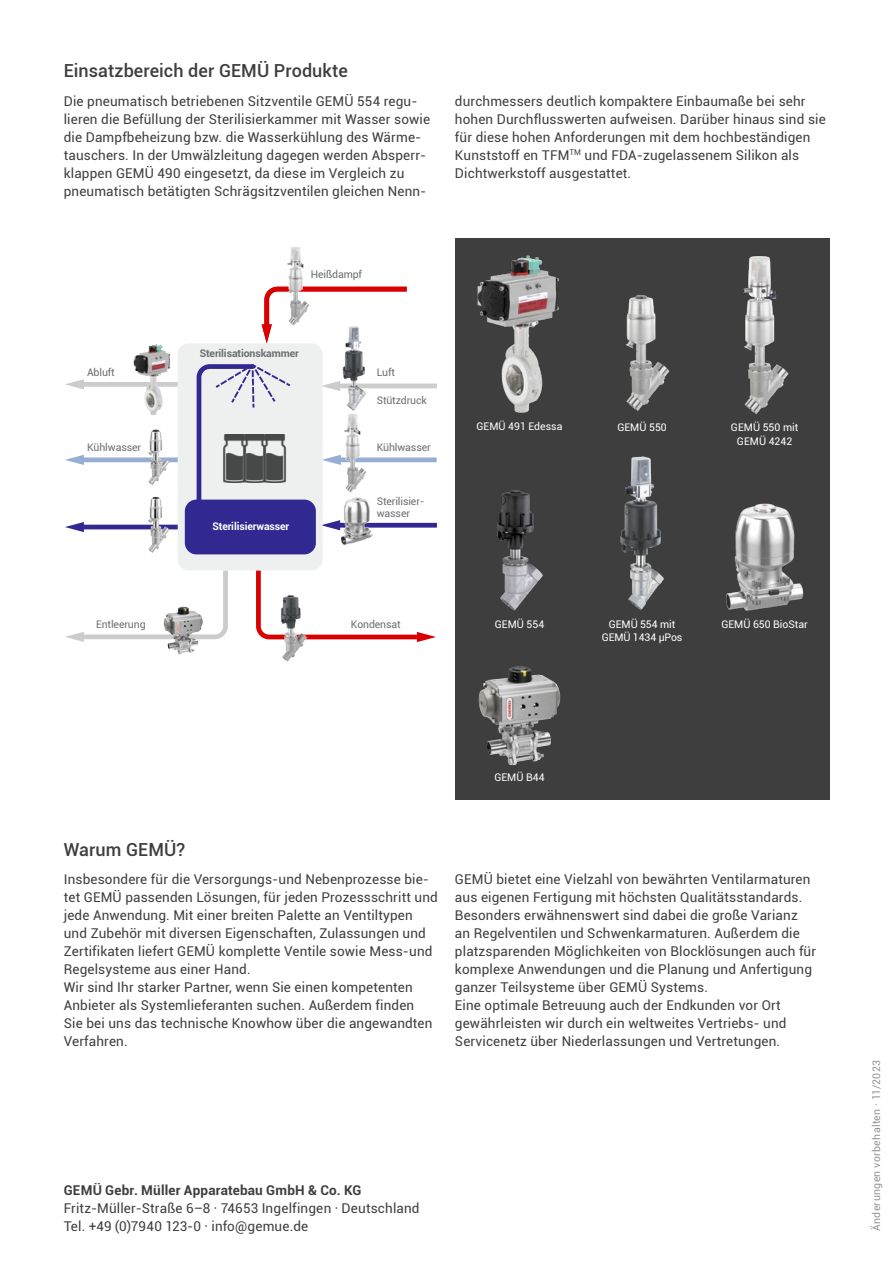
<style>
.page{position:relative;width:893px;height:1263px;background:#fff}
.page>*{position:absolute;margin:0;border:0;box-sizing:border-box;transform-origin:0 0}
.t1{font:500 18px "Roboto";letter-spacing:.005em;color:#3e3e3f}
.t2{font:13.5px/18px "Roboto";letter-spacing:.01em;color:#3e3e3f}
.t3{font:700 13.5px "Roboto";letter-spacing:.015em;color:#3e3e3f}
.t4{font:10.5px/13.5px "Roboto";color:#fff;text-align:center}
.t5{font:10.5px/12px "Roboto";letter-spacing:-.01em;color:#6c6d70}
.t6{font:10.5px "Roboto";letter-spacing:.035em;color:#939598}
.t7{font:700 10.5px "Roboto";letter-spacing:-.01em;color:#6c6d70}
.t8{font:700 10.5px "Roboto";letter-spacing:-.01em;color:#fff}
</style>
<div class="page">
<div style="left:455px;top:238px;width:374px;height:561px;background:#3e3e3f"></div>
<hr style="left:80px;top:525px;width:100px;height:4px;background:#322891">
<svg style="left:65px;top:522px;width:19px;height:10px"></svg>
<div style="left:80px;top:457px;width:100px;height:5px;background:#96add4"></div>
<svg style="left:65px;top:455px;width:19px;height:10px"></svg>
<div style="left:337px;top:457px;width:100px;height:5px;background:#96add4"></div>
<svg style="left:322px;top:455px;width:17px;height:10px"></svg>
<div style="left:80px;top:382px;width:100px;height:5px;background:#ccc"></div>
<svg style="left:65px;top:379px;width:19px;height:10px"></svg>
<div style="left:337px;top:523px;width:100px;height:5px;background:#322891"></div>
<svg style="left:322px;top:520px;width:18px;height:10px"></svg>
<hr style="left:337px;top:384px;width:100px;height:4px;background:#ccc">
<svg style="left:322px;top:381px;width:17px;height:10px"></svg>
<svg style="left:65px;top:566px;width:163px;height:76px"></svg>
<svg style="left:256px;top:566px;width:180px;height:76px"></svg>
<svg style="left:262px;top:286px;width:145px;height:57px"></svg>
<div style="left:178px;top:343px;width:144px;height:227px;background:#eeefef;border-radius:11px"></div>
<div style="left:185px;top:500px;width:131px;height:54px;background:#322891;border-radius:12px"></div>
<svg style="left:194px;top:364px;width:98px;height:136px"></svg>
<img style="left:164px;top:607px;width:30px;height:47px">
<img style="left:148px;top:497px;width:21px;height:56px">
<img style="left:148px;top:429px;width:21px;height:56px">
<img style="left:339px;top:326px;width:31px;height:167px">
<img style="left:278px;top:593px;width:30px;height:68px">
<img style="left:131px;top:344px;width:42px;height:71px">
<img style="left:283px;top:247px;width:30px;height:80px">
<img style="left:341px;top:497px;width:31px;height:48px">
<img style="left:211px;top:435px;width:20px;height:48px">
<img style="left:231px;top:435px;width:19px;height:48px">
<img style="left:250px;top:435px;width:42px;height:48px">
<img style="left:742px;top:256px;width:47px;height:159px">
<img style="left:620px;top:456px;width:44px;height:154px">
<img style="left:497px;top:490px;width:46px;height:121px">
<img style="left:726px;top:503px;width:78px;height:108px">
<img style="left:477px;top:255px;width:82px;height:158px">
<img style="left:479px;top:666px;width:63px;height:99px">
<img style="left:626px;top:295px;width:44px;height:116px">
<h1 class="t1" style="left:64px;top:58px;width:285px">Einsatzbereich der GEMÜ Produkte</h1>
<p class="t2" style="left:64px;top:92px;width:368px">Die pneumatisch betriebenen Sitzventile GEMÜ 554 regu&shy;lieren die Befüllung der Sterilisierkammer mit Wasser sowie die Dampfbeheizung bzw. die Wasserkühlung des Wärme&shy;tauschers. In der Umwälzleitung dagegen werden Absperr&shy;klappen GEMÜ 490 eingesetzt, da diese im Vergleich zu pneumatisch betätigten Schrägsitzventilen gleichen Nenn-</p>
<p class="t2" style="left:455px;top:92px;width:372px">durchmessers deutlich kompaktere Einbaumaße bei sehr hohen Durchflusswerten aufweisen. Darüber hinaus sind sie für diese hohen Anforderungen mit dem hochbeständigen Kunststoff en TFM<sup>TM</sup> und FDA-zugelassenem Silikon als Dichtwerkstoff ausgestattet.</p>
<p class="t5" style="left:87px;top:366px;width:29px">Abluft</p>
<p class="t5" style="left:87px;top:441px;width:56px">Kühlwasser</p>
<p class="t5" style="left:311px;top:268px;width:53px">Heißdampf</p>
<p class="t7" style="left:200px;top:346px;width:101px">Sterilisationskammer</p>
<p class="t8" style="left:212px;top:519px;width:78px">Sterilisierwasser</p>
<p class="t5" style="left:377px;top:366px;width:20px">Luft</p>
<p class="t5" style="left:377px;top:394px;width:52px">Stützdruck</p>
<p class="t5" style="left:377px;top:441px;width:56px">Kühlwasser</p>
<p class="t5" style="left:377px;top:495px;width:49px">Sterilisier&shy;wasser</p>
<p class="t5" style="left:96px;top:618px;width:51px">Entleerung</p>
<p class="t5" style="left:351px;top:618px;width:51px">Kondensat</p>
<p class="t4" style="left:476px;top:419px;width:87px">GEMÜ 491 Edessa</p>
<p class="t4" style="left:617px;top:420px;width:51px">GEMÜ 550</p>
<p class="t4" style="left:731px;top:420px;width:69px">GEMÜ 550 mit<br>GEMÜ 4242</p>
<p class="t4" style="left:495px;top:617px;width:51px">GEMÜ 554</p>
<p class="t4" style="left:721px;top:617px;width:88px">GEMÜ 650 BioStar</p>
<p class="t4" style="left:602px;top:617px;width:82px">GEMÜ 554 mit<br>GEMÜ 1434 µPos</p>
<p class="t4" style="left:494px;top:770px;width:52px">GEMÜ B44</p>
<h1 class="t1" style="left:64px;top:836px;width:123px">Warum GEMÜ?</h1>
<p class="t2" style="left:64px;top:870px;width:375px">Insbesondere für die Versorgungs-und Nebenprozesse bie&shy;tet GEMÜ passenden Lösungen, für jeden Prozessschritt und jede Anwendung. Mit einer breiten Palette an Ventiltypen und Zubehör mit diversen Eigenschaften, Zulassungen und Zertifikaten liefert GEMÜ komplette Ventile sowie Mess-und Regelsysteme aus einer Hand.<br>Wir sind Ihr starker Partner, wenn Sie einen kompetenten Anbieter als Systemlieferanten suchen. Außerdem finden<br>Sie bei uns das technische Knowhow über die angewandten Verfahren.</p>
<p class="t2" style="left:455px;top:870px;width:363px">GEMÜ bietet eine Vielzahl von bewährten Ventilarmaturen aus eigenen Fertigung mit höchsten Qualitätsstandards.<br>Besonders erwähnenswert sind dabei die große Varianz an Regelventilen und Schwenkarmaturen. Außerdem die platzsparenden Möglichkeiten von Blocklösungen auch für komplexe Anwendungen und die Planung und Anfertigung ganzer Teilsysteme über GEMÜ Systems.<br>Eine optimale Betreuung auch der Endkunden vor Ort gewährleisten wir durch ein weltweites Vertriebs- und Servicenetz über Niederlassungen und Vertretungen.</p>
<p class="t3" style="left:64px;top:1181px;width:299px">GEMÜ Gebr. Müller Apparatebau GmbH &amp; Co. KG</p>
<p class="t2" style="left:64px;top:1199px;width:357px">Fritz-Müller-Straße 6–8 · 74653 Ingelfingen · Deutschland<br>Tel. +49 (0)7940 123-0 · info@gemue.de</p>
<p class="t6" style="left:869px;top:1231px;width:172px;rotate:-90deg">Änderungen vorbehalten · 11/2023</p>
</div>
